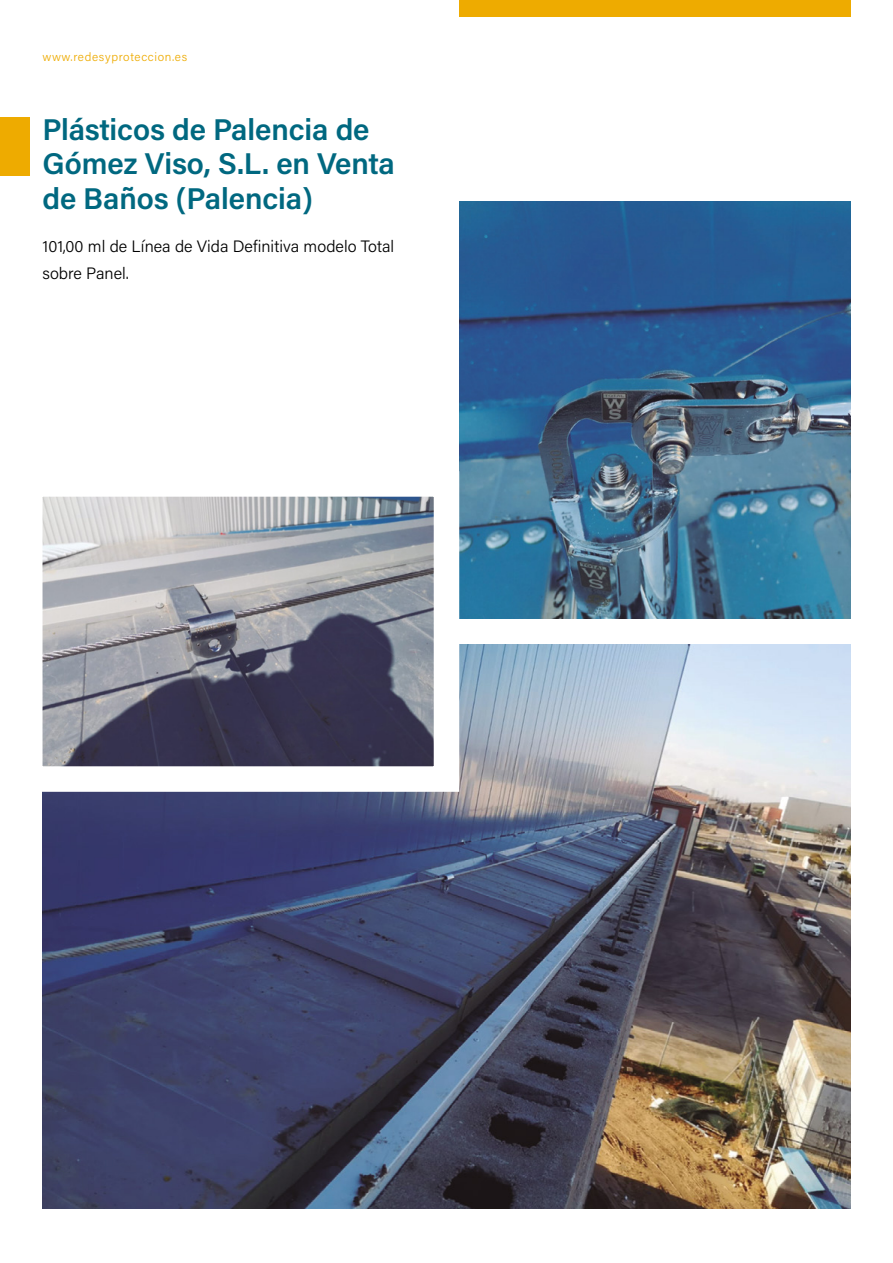
<style>
.page{position:relative;width:893px;height:1263px;background:#fff}
.page>*{position:absolute;margin:0;border:0;box-sizing:border-box;transform-origin:0 0}
.t1{font:30px/34.5px "Acumin Variable Concept";letter-spacing:.035em;color:#006880}
.t2{font:16.5px/27px "Acumin Variable Concept";letter-spacing:.01em;color:#000}
.t3{font:12px "Acumin Variable Concept";letter-spacing:.06em;color:#eeab00}
</style>
<div class="page">
<div style="left:0;top:118px;width:30px;height:58px;background:#eeab00"></div>
<div style="left:459px;top:0;width:391px;height:17px;background:#eeab00"></div>
<img style="left:43px;top:644px;width:807px;height:565px">
<img style="left:459px;top:201px;width:391px;height:418px">
<svg style="left:42px;top:458px;width:430px;height:346px"></svg>
<p class="t3" style="left:43px;top:48px;width:146px">www.redesyproteccion.es</p>
<p class="t1" style="left:43px;top:111px;width:353px">Plásticos de Palencia de<br>Gómez Viso, S.L. en Venta de Baños (Palencia)</p>
<p class="t2" style="left:43px;top:232px;width:353px">101,00 ml de Línea de Vida Definitiva modelo Total sobre Panel.</p>
</div>
